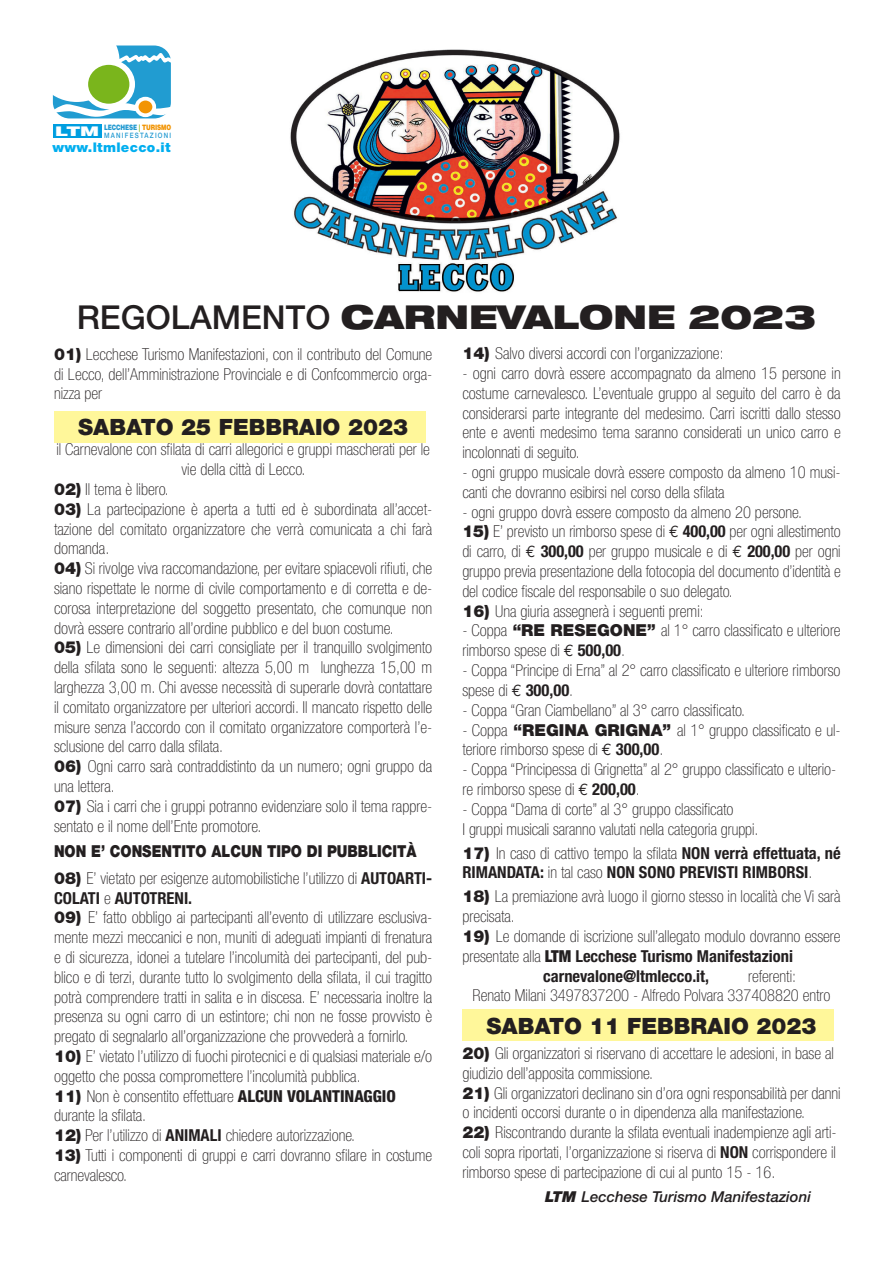
<style>
.page{position:relative;width:893px;height:1263px;background:#fff}
.page>*{position:absolute;margin:0;border:0;box-sizing:border-box;transform-origin:0 0}
.t1{font:900 expanded 33px "Helvetica Neue";color:#231f20}
.t2{font:900 22.5px "Helvetica Neue";color:#231f20}
.t3{font:100 condensed 16.5px/19.8px "Helvetica Neue";color:#231f20}
.t4{font:700 condensed 16.5px/19.8px "Helvetica Neue";color:#231f20}
.t5{font:900 16.5px "Helvetica Neue";color:#231f20;scale:.85 1}
.t6{font:italic 500 15px "Helvetica Neue";color:#231f20}
.t7{font:900 13.35px "Helvetica Neue";letter-spacing:.025em;color:#00aeef}
.t8{font:500 7.35px "Helvetica Neue";letter-spacing:.2em;color:#2199d1;scale:.83 1}
.t9{font:900 7.35px "Helvetica";letter-spacing:-.02em;color:#2199d1;scale:.77 1}
.s1{color:#7ab51c}
.s2{color:#f29403}
.s3{font-weight:500;font-stretch:normal}
.s4{font-weight:900;font-stretch:normal}
.s5{font-weight:700}
.s6{font-weight:800}
.s7{font-family:"Euro Mono";font-weight:400;font-stretch:normal}
.s8{font-weight:100}
.s9{font-weight:900}
</style>
<div class="page">
<div style="left:54px;top:411px;width:371px;height:31px;background:#fff79a"></div>
<img style="left:290px;top:49px;width:330px;height:243px">
<div style="left:53px;top:46px;width:118px;height:72px;background:#219cd1;border-radius:16px"></div>
<div style="left:34px;top:20px;width:86px;height:82px;background:#fff;border-radius:50%"></div>
<svg style="left:52px;top:103px;width:119px;height:14px"></svg>
<div style="left:137px;top:99px;width:17px;height:16px;background:#f29403;border-radius:50%"></div>
<div style="left:135px;top:97px;width:21px;height:20px;border:4px solid #fff;border-radius:50%"></div>
<div style="left:53px;top:124px;width:49px;height:14px;background:#009ee0"></div>
<div style="left:85px;top:62px;width:47px;height:44px;background:#7ab51c;border-radius:50%"></div>
<div style="left:82px;top:59px;width:53px;height:50px;border:6px solid #fff;border-radius:50%"></div>
<svg style="left:107px;top:49px;width:64px;height:17px"></svg>
<div style="left:462px;top:1009px;width:372px;height:31px;background:#fff79a"></div>
<p class="t9" style="left:104px;top:123px;width:89px">LECCHESE <span class="s1">|</span> <span class="s2">TURISMO</span></p>
<p class="t8" style="left:55px;top:131px;width:142px"><sup>LTM</sup> MANIFESTAZIONI</p>
<p class="t7" style="left:52px;top:139px;width:120px">www.ltmlecco.it</p>
<p class="t1" style="left:77px;top:296px;width:741px"><span class="s3">REGOLAMENTO</span> CARNEVALONE 2023</p>
<p class="t3" style="left:54px;top:344px;width:380px;text-align:justify"><span class="s4">01)</span> Lecchese Turismo Manifestazioni, con il contributo del Comune di Lecco, dell’Amministrazione Provinciale e di Confcommercio orga&shy;nizza per</p>
<p class="t2" style="left:78px;top:414px;width:331px">SABATO 25 FEBBRAIO 2023</p>
<p class="t3" style="left:56px;top:439px;width:375px;text-align:center">il Carnevalone con sfilata di carri allegorici e gruppi mascherati per le vie della città di Lecco.</p>
<p class="t3" style="left:54px;top:479px;width:116px"><span class="s4">02)</span> Il tema è libero.</p>
<p class="t3" style="left:54px;top:499px;width:380px;text-align:justify"><span class="s4">03)</span> La partecipazione è aperta a tutti ed è subordinata all’accet&shy;tazione del comitato organizzatore che verrà comunicata a chi farà domanda.</p>
<p class="t3" style="left:54px;top:558px;width:380px;text-align:justify"><span class="s4">04)</span> Si rivolge viva raccomandazione, per evitare spiacevoli rifiuti, che siano rispettate le norme di civile comportamento e di corretta e de&shy;corosa interpretazione del soggetto presentato, che comunque non dovrà essere contrario all’ordine pubblico e del buon costume.</p>
<p class="t3" style="left:54px;top:637px;width:380px;text-align:justify"><span class="s4">05)</span> Le dimensioni dei carri consigliate per il tranquillo svolgimento della sfilata sono le seguenti: altezza 5,00 m lunghezza 15,00 m larghezza 3,00 m. Chi avesse necessità di superarle dovrà contattare il comitato organizzatore per ulteriori accordi. Il mancato rispetto delle misure senza l’accordo con il comitato organizzatore comporterà l’e&shy;sclusione del carro dalla sfilata.</p>
<p class="t3" style="left:54px;top:756px;width:380px"><span class="s4">06)</span> Ogni carro sarà contraddistinto da un numero; ogni gruppo da una lettera.</p>
<p class="t3" style="left:54px;top:796px;width:380px"><span class="s4">07)</span> Sia i carri che i gruppi potranno evidenziare solo il tema rappre&shy;sentato e il nome dell’Ente promotore.</p>
<p class="t5" style="left:54px;top:841px;width:428px">NON E’ CONSENTITO ALCUN TIPO DI PUBBLICITÀ</p>
<p class="t3" style="left:54px;top:868px;width:380px"><span class="s4">08)</span> E’ vietato per esigenze automobilistiche l’utilizzo di <span class="s5">AUTOARTI-<br>COLATI</span> e <span class="s5">AUTOTRENI.</span></p>
<p class="t3" style="left:54px;top:907px;width:380px;text-align:justify"><span class="s4">09)</span> E’ fatto obbligo ai partecipanti all’evento di utilizzare esclusiva&shy;mente mezzi meccanici e non, muniti di adeguati impianti di frenatura e di sicurezza, idonei a tutelare l’incolumità dei partecipanti, del pub&shy;blico e di terzi, durante tutto lo svolgimento della sfilata, il cui tragitto potrà comprendere tratti in salita e in discesa. E’ necessaria inoltre la presenza su ogni carro di un estintore; chi non ne fosse provvisto è pregato di segnalarlo all’organizzazione che provvederà a fornirlo.</p>
<p class="t3" style="left:54px;top:1046px;width:380px"><span class="s4">10)</span> E’ vietato l’utilizzo di fuochi pirotecnici e di qualsiasi materiale e/o oggetto che possa compromettere l’incolumità pubblica.</p>
<p class="t3" style="left:54px;top:1086px;width:343px"><span class="s4">11)</span> Non è consentito effettuare <span class="s6">ALCUN VOLANTINAGGIO </span>durante la sfilata.</p>
<p class="t3" style="left:54px;top:1125px;width:303px"><span class="s4">12)</span> Per l’utilizzo di <span class="s5">ANIMALI</span> chiedere autorizzazione.</p>
<p class="t3" style="left:54px;top:1145px;width:380px"><span class="s4">13)</span> Tutti i componenti di gruppi e carri dovranno sfilare in costume carnevalesco.</p>
<p class="t3" style="left:462px;top:343px;width:263px"><span class="s4">14)</span> Salvo diversi accordi con l’organizzazione:</p>
<p class="t3" style="left:462px;top:363px;width:380px;text-align:justify">- ogni carro dovrà essere accompagnato da almeno 15 persone in costume carnevalesco. L’eventuale gruppo al seguito del carro è da considerarsi parte integrante del medesimo. Carri iscritti dallo stesso ente e aventi medesimo tema saranno considerati un unico carro e incolonnati di seguito.</p>
<p class="t3" style="left:462px;top:462px;width:380px">- ogni gruppo musicale dovrà essere composto da almeno 10 musi&shy;canti che dovranno esibirsi nel corso della sfilata</p>
<p class="t3" style="left:462px;top:502px;width:341px">- ogni gruppo dovrà essere composto da almeno 20 persone.</p>
<p class="t3" style="left:462px;top:522px;width:380px;text-align:justify"><span class="s4">15)</span> E’ previsto un rimborso spese di <span class="s7">€</span> <span class="s5">400,00</span> per ogni allestimento di carro, di <span class="s7">€</span> <span class="s5">300,00</span> per gruppo musicale e di <span class="s7">€</span> <span class="s5">200,00</span> per ogni gruppo previa presentazione della fotocopia del documento d’identità e del codice fiscale del responsabile o suo delegato.</p>
<p class="t3" style="left:462px;top:601px;width:243px"><span class="s4">16)</span> Una giuria assegnerà i seguenti premi:</p>
<p class="t3" style="left:462px;top:621px;width:380px">- Coppa <span class="s4">“RE RESEGONE”</span> al 1° carro classificato e ulteriore rimborso spese di <span class="s7">€</span> <span class="s5">500,00</span>.</p>
<p class="t3" style="left:462px;top:660px;width:380px">- Coppa “Principe di Erna” al 2° carro classificato e ulteriore rimborso spese di <span class="s7">€</span> <span class="s5">300,00</span>.</p>
<p class="t3" style="left:462px;top:700px;width:284px">- Coppa “Gran Ciambellano” al 3° carro classificato.</p>
<p class="t3" style="left:462px;top:720px;width:380px">- Coppa <span class="s4">“REGINA GRIGNA”</span> al 1° gruppo classificato e ul&shy;teriore rimborso spese di <span class="s7">€</span> <span class="s5">300,00</span>.</p>
<p class="t3" style="left:462px;top:759px;width:376px">- Coppa “Principessa di Grignetta” al 2° gruppo classificato e ulterio&shy;re rimborso spese di <span class="s7">€</span> <span class="s5">200,00</span>.</p>
<p class="t3" style="left:462px;top:799px;width:273px">- Coppa “Dama di corte” al 3° gruppo classificato</p>
<p class="t3" style="left:462px;top:819px;width:298px">I gruppi musicali saranno valutati nella categoria gruppi.</p>
<p class="t4" style="left:462px;top:842px;width:380px"><span class="s4">17)</span> <span class="s8">In caso di cattivo tempo la sfilata</span> NON verrà effettuata, né<br>RIMANDATA: <span class="s8">in tal caso</span> NON SONO PREVISTI RIMBORSI<span class="s8">.</span></p>
<p class="t3" style="left:462px;top:886px;width:380px"><span class="s4">18)</span> La premiazione avrà luogo il giorno stesso in località che Vi sarà precisata.</p>
<p class="t3" style="left:462px;top:926px;width:380px"><span class="s4">19)</span> Le domande di iscrizione sull’allegato modulo dovranno essere presentate alla <span class="s9">LTM</span> <span class="s5">Lecchese Turismo Manifestazioni</span></p>
<p class="t4" style="left:543px;top:966px;width:167px">carnevalone@ltmlecco.it,</p>
<p class="t3" style="left:748px;top:966px;width:49px">referenti:</p>
<p class="t3" style="left:472px;top:985px;width:360px">Renato Milani 3497837200 - Alfredo Polvara 337408820 entro</p>
<p class="t2" style="left:486px;top:1012px;width:331px">SABATO 11 FEBBRAIO 2023</p>
<p class="t3" style="left:462px;top:1043px;width:373px"><span class="s4">20)</span> Gli organizzatori si riservano di accettare le adesioni, in base al giudizio dell’apposita commissione.</p>
<p class="t3" style="left:462px;top:1083px;width:380px"><span class="s4">21)</span> Gli organizzatori declinano sin d’ora ogni responsabilità per danni o incidenti occorsi durante o in dipendenza alla manifestazione.</p>
<p class="t3" style="left:462px;top:1122px;width:376px;text-align:justify"><span class="s4">22)</span> Riscontrando durante la sfilata eventuali inadempienze agli arti&shy;coli sopra riportati, l’organizzazione si riserva di <span class="s5">NON</span> corrispondere il rimborso spese di partecipazione di cui al punto 15 - 16.</p>
<p class="t6" style="left:545px;top:1188px;width:267px"><span class="s9">LTM</span> Lecchese Turismo Manifestazioni</p>
</div>
